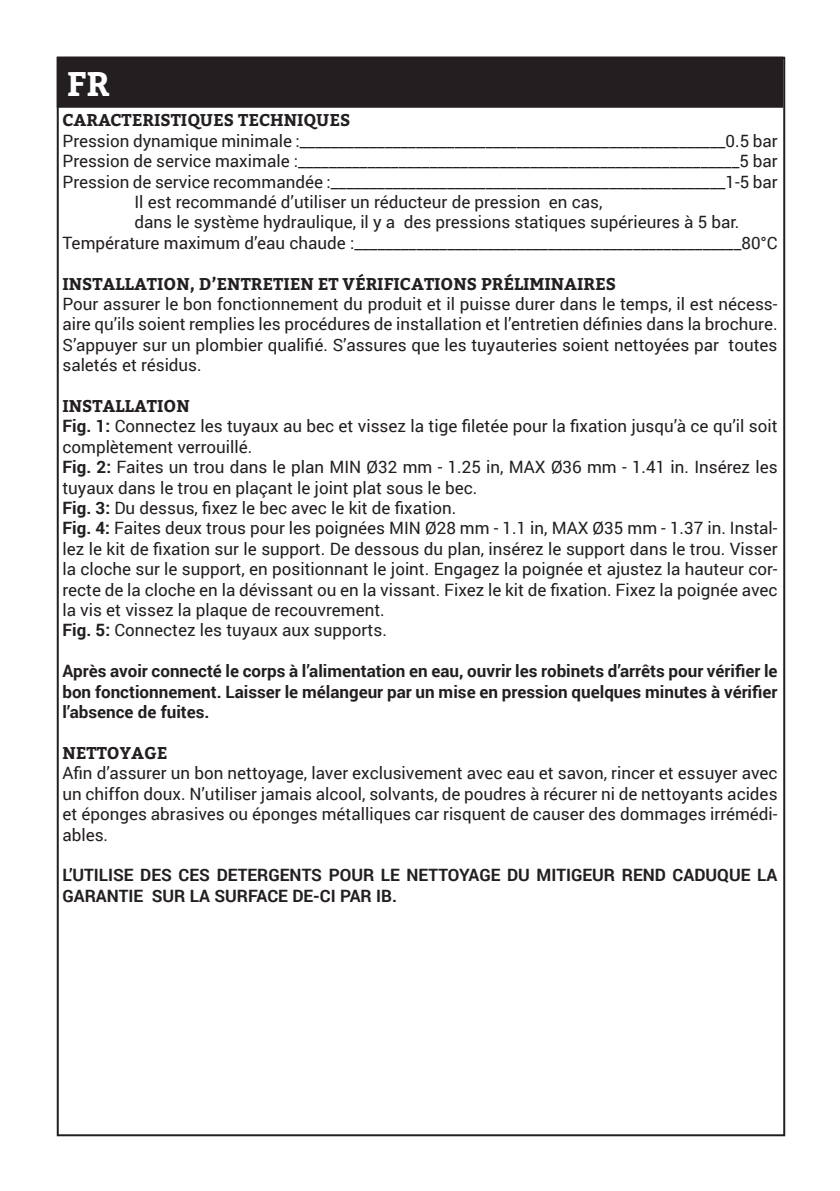
<style>
.page{position:relative;width:840px;height:1191px;background:#fff}
.page>*{position:absolute;margin:0;border:0;box-sizing:border-box;transform-origin:0 0}
.t1{font:700 34px "Bitter";color:#fff}
.t2{font:17px/20.4px "Roboto";color:#231f20;text-align:justify}
.t3{font:700 17px/20.4px "Roboto";color:#231f20;text-align:justify}
.t4{font:700 17px "Bitter";color:#231f20}
.s1{font-weight:700}
</style>
<div class="page">
<div style="left:58px;top:58px;width:723px;height:49px;background:#231f20"></div>
<div style="left:57px;top:57px;width:725px;height:51px;border:2px solid #231f20"></div>
<p class="t1" style="left:67px;top:63px;width:44px">FR</p>
<p class="t4" style="left:62px;top:110px;width:289px">CARACTERISTIQUES TECHNIQUES</p>
<p class="t2" style="left:62px;top:130px;width:716px">Pression dynamique minimale :_______________________________________________________0.5 bar</p>
<p class="t2" style="left:62px;top:150px;width:716px">Pression de service maximale :_________________________________________________________5 bar</p>
<p class="t2" style="left:62px;top:171px;width:716px">Pression de service recommandée :___________________________________________________1-5 bar</p>
<p class="t2" style="left:134px;top:191px;width:469px">Il est recommandé d’utiliser un réducteur de pression en cas,</p>
<p class="t2" style="left:134px;top:211px;width:606px">dans le système hydraulique, il y a des pressions statiques supérieures à 5 bar.</p>
<p class="t2" style="left:62px;top:232px;width:716px">Température maximum d’eau chaude :__________________________________________________80°C</p>
<p class="t4" style="left:62px;top:273px;width:555px">INSTALLATION, D’ENTRETIEN ET VÉRIFICATIONS PRÉLIMINAIRES</p>
<p class="t2" style="left:62px;top:293px;width:716px">Pour assurer le bon fonctionnement du produit et il puisse durer dans le temps, il est nécess&shy;aire qu’ils soient remplies les procédures de installation et l’entretien définies dans la brochure.<br>S’appuyer sur un plombier qualifié. S’assures que les tuyauteries soient nettoyées par toutes saletés et résidus.</p>
<p class="t4" style="left:62px;top:396px;width:129px">INSTALLATION</p>
<p class="t2" style="left:62px;top:415px;width:716px"><span class="s1">Fig. 1:</span> Connectez les tuyaux au bec et vissez la tige filetée pour la fixation jusqu’à ce qu’il soit complètement verrouillé.</p>
<p class="t2" style="left:62px;top:456px;width:716px"><span class="s1">Fig. 2:</span> Faites un trou dans le plan MIN Ø32 mm - 1.25 in, MAX Ø36 mm - 1.41 in. Insérez les tuyaux dans le trou en plaçant le joint plat sous le bec.</p>
<p class="t2" style="left:62px;top:497px;width:395px"><span class="s1">Fig. 3:</span> Du dessus, fixez le bec avec le kit de fixation.</p>
<p class="t2" style="left:62px;top:517px;width:716px"><span class="s1">Fig. 4:</span> Faites deux trous pour les poignées MIN Ø28 mm - 1.1 in, MAX Ø35 mm - 1.37 in. Instal&shy;lez le kit de fixation sur le support. De dessous du plan, insérez le support dans le trou. Visser la cloche sur le support, en positionnant le joint. Engagez la poignée et ajustez la hauteur cor&shy;recte de la cloche en la dévissant ou en la vissant. Fixez le kit de fixation. Fixez la poignée avec la vis et vissez la plaque de recouvrement.</p>
<p class="t2" style="left:62px;top:619px;width:326px"><span class="s1">Fig. 5:</span> Connectez les tuyaux aux supports.</p>
<p class="t3" style="left:62px;top:660px;width:716px">Après avoir connecté le corps à l’alimentation en eau, ouvrir les robinets d’arrêts pour vérifier le bon fonctionnement. Laisser le mélangeur par un mise en pression quelques minutes à vérifier l’absence de fuites.</p>
<p class="t4" style="left:62px;top:742px;width:106px">NETTOYAGE</p>
<p class="t2" style="left:62px;top:762px;width:716px">Afin d’assurer un bon nettoyage, laver exclusivement avec eau et savon, rincer et essuyer avec un chiffon doux. N’utiliser jamais alcool, solvants, de poudres à récurer ni de nettoyants acides et éponges abrasives ou éponges métalliques car risquent de causer des dommages irrémédi&shy;ables.</p>
<p class="t3" style="left:62px;top:864px;width:716px">L’UTILISE DES CES DETERGENTS POUR LE NETTOYAGE DU MITIGEUR REND CADUQUE LA<br>GARANTIE SUR LA SURFACE DE-CI PAR IB.</p>
</div>
